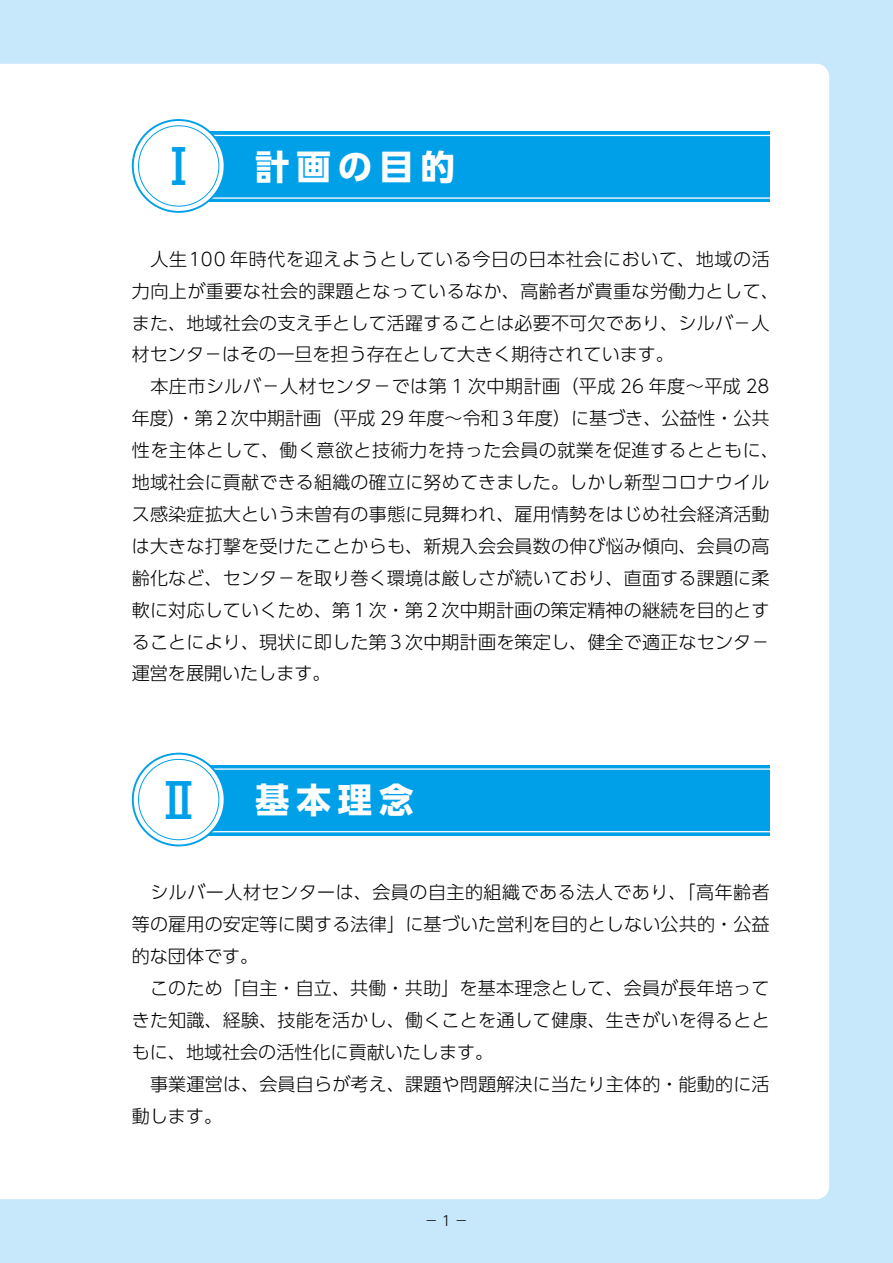
<style>
.page{position:relative;width:893px;height:1263px;background:#c7e8fa}
.page>*{position:absolute;margin:0;border:0;box-sizing:border-box;transform-origin:0 0}
.t1{font:500 47.85px "UD Shin Go Pro";color:#00a0e9}
.t2{font:700 34.5px "UD Shin Go Pro";letter-spacing:.2em;color:#fff}
.t3{font:300 18px/32px "UD Shin Go Pro";letter-spacing:.01em;color:#000}
.t4{font:300 13.8px "UD Shin Go Pro";color:#000}
</style>
<div class="page">
<div style="left:0;top:64px;width:829px;height:1135px;background:#fff"></div>
<div style="left:201px;top:131px;width:569px;height:71px;background:#00a0e9"></div>
<div style="left:201px;top:765px;width:569px;height:71px;background:#00a0e9"></div>
<hr style="left:210px;top:135px;width:561px;height:1px;background:#fff">
<hr style="left:210px;top:768px;width:561px;height:2px;background:#fff">
<hr style="left:210px;top:197px;width:561px;height:2px;background:#fff">
<hr style="left:210px;top:831px;width:561px;height:1px;background:#fff">
<div style="left:133px;top:120px;width:92px;height:92px;background:#fff;border-radius:50%"></div>
<div style="left:132px;top:119px;width:94px;height:94px;border:2px solid #00a0e9;border-radius:50%"></div>
<div style="left:133px;top:754px;width:92px;height:91px;background:#fff;border-radius:50%"></div>
<div style="left:132px;top:753px;width:94px;height:93px;border:2px solid #00a0e9;border-radius:50%"></div>
<div style="left:138px;top:125px;width:81px;height:81px;border:1px solid #00a0e9;border-radius:50%"></div>
<div style="left:138px;top:759px;width:81px;height:81px;border:1px solid #00a0e9;border-radius:50%"></div>
<h1 class="t1" style="left:155px;top:128px;width:49px">Ⅰ</h1>
<h2 class="t2" style="left:255px;top:138px;width:201px">計画の目的</h2>
<p class="t3" style="left:132px;top:242px;width:648px">　人生100 年時代を迎えようとしている今日の日本社会において、地域の活力向上が重要な社会的課題となっているなか、高齢者が貴重な労働力として、また、地域社会の支え手として活躍することは必要不可欠であり、シルバ－人材センタ－はその一旦を担う存在として大きく期待されています。<br>　本庄市シルバ－人材センタ－では第 1 次中期計画（平成 26 年度～平成 28年度）・第２次中期計画（平成 29 年度～令和３年度）に基づき、公益性・公共性を主体として、働く意欲と技術力を持った会員の就業を促進するとともに、地域社会に貢献できる組織の確立に努めてきました。しかし新型コロナウイルス感染症拡大という未曽有の事態に見舞われ、雇用情勢をはじめ社会経済活動は大きな打撃を受けたことからも、新規入会会員数の伸び悩み傾向、会員の高齢化など、センタ－を取り巻く環境は厳しさが続いており、直面する課題に柔軟に対応していくため、第１次・第２次中期計画の策定精神の継続を目的とすることにより、現状に即した第３次中期計画を策定し、健全で適正なセンタ－運営を展開いたします。</p>
<h1 class="t1" style="left:155px;top:762px;width:49px">Ⅱ</h1>
<h2 class="t2" style="left:255px;top:772px;width:160px">基本理念</h2>
<p class="t3" style="left:132px;top:876px;width:640px">　シルバー人材センターは、会員の自主的組織である法人であり、「高年齢者等の雇用の安定等に関する法律」に基づいた営利を目的としない公共的・公益的な団体です。<br>　このため「自主・自立、共働・共助」を基本理念として、会員が長年培ってきた知識、経験、技能を活かし、働くことを通して健康、生きがいを得るとともに、地域社会の活性化に貢献いたします。<br>　事業運営は、会員自らが考え、課題や問題解決に当たり主体的・能動的に活動します。</p>
<p class="t4" style="left:425px;top:1210px;width:45px">－1－</p>
</div>
